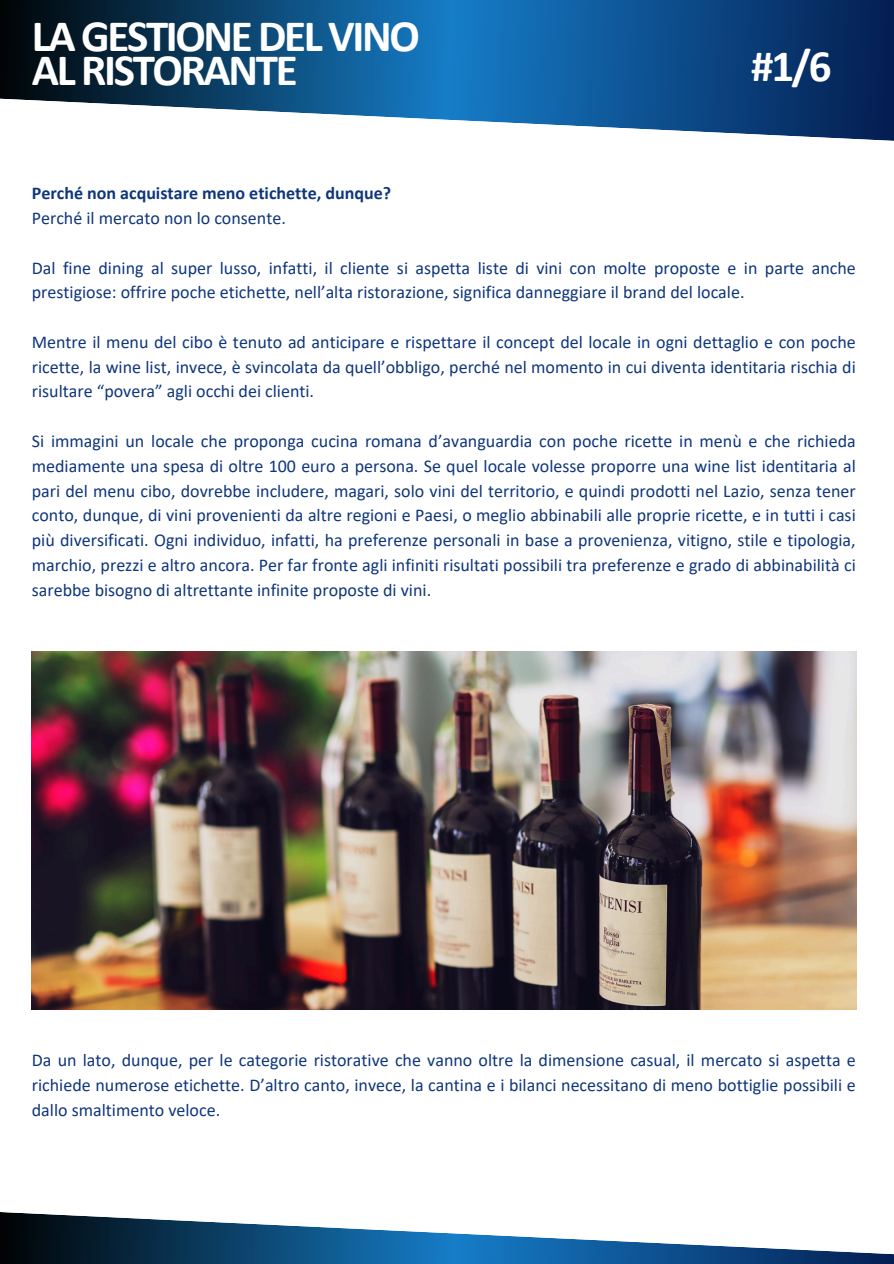
<style>
.page{position:relative;width:894px;height:1264px;background:#fff}
.page>*{position:absolute;margin:0;border:0;box-sizing:border-box;transform-origin:0 0}
.t1{font:700 45px/33.8px "Calibri";letter-spacing:-.05em;color:#fff}
.t2{font:18px/24.8px "Calibri";color:#0f367c;text-align:justify}
.t3{font:700 18px "Calibri";color:#0f367c}
</style>
<div class="page">
<svg style="left:0;top:0;width:893px;height:141px;background:#30638f"></svg>
<svg style="left:0;top:1212px;width:893px;height:51px"></svg>
<img style="left:32px;top:651px;width:823px;height:358px">
<h1 class="t1" style="left:32px;top:23px;width:389px">LA GESTIONE DEL VINO<br>AL RISTORANTE</h1>
<p class="t1" style="left:751px;top:52px;width:82px">#1/6</p>
<h1 class="t3" style="left:32px;top:186px;width:361px">Perché non acquistare meno etichette, dunque?</h1>
<p class="t2" style="left:32px;top:207px;width:255px">Perché il mercato non lo consente.</p>
<p class="t2" style="left:32px;top:257px;width:825px">Dal fine dining al super lusso, infatti, il cliente si aspetta liste di vini con molte proposte e in parte anche prestigiose: offrire poche etichette, nell’alta ristorazione, significa danneggiare il brand del locale.</p>
<p class="t2" style="left:32px;top:331px;width:825px">Mentre il menu del cibo è tenuto ad anticipare e rispettare il concept del locale in ogni dettaglio e con poche ricette, la wine list, invece, è svincolata da quell’obbligo, perché nel momento in cui diventa identitaria rischia di risultare “povera” agli occhi dei clienti.</p>
<p class="t2" style="left:32px;top:430px;width:825px">Si immagini un locale che proponga cucina romana d’avanguardia con poche ricette in menù e che richieda mediamente una spesa di oltre 100 euro a persona. Se quel locale volesse proporre una wine list identitaria al pari del menu cibo, dovrebbe includere, magari, solo vini del territorio, e quindi prodotti nel Lazio, senza tener conto, dunque, di vini provenienti da altre regioni e Paesi, o meglio abbinabili alle proprie ricette, e in tutti i casi più diversificati. Ogni individuo, infatti, ha preferenze personali in base a provenienza, vitigno, stile e tipologia, marchio, prezzi e altro ancora. Per far fronte agli infiniti risultati possibili tra preferenze e grado di abbinabilità ci sarebbe bisogno di altrettante infinite proposte di vini.</p>
<p class="t2" style="left:32px;top:1049px;width:825px">Da un lato, dunque, per le categorie ristorative che vanno oltre la dimensione casual, il mercato si aspetta e richiede numerose etichette. D’altro canto, invece, la cantina e i bilanci necessitano di meno bottiglie possibili e dallo smaltimento veloce.</p>
</div>
